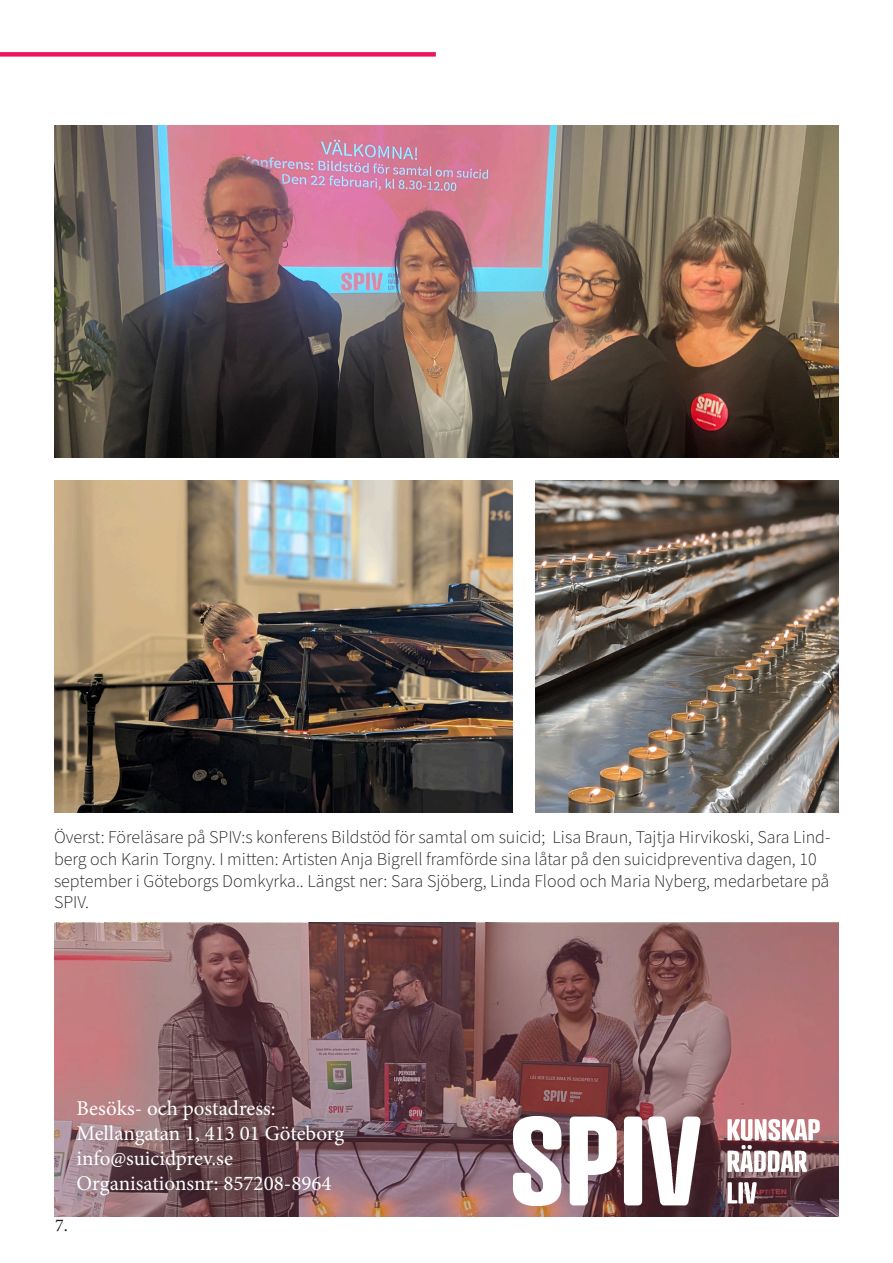
<style>
.page{position:relative;width:893px;height:1263px;background:#fff}
.page>*{position:absolute;margin:0;border:0;box-sizing:border-box;transform-origin:0 0}
.t1{font:21px/25.2px "Minion Pro";color:#fff}
.t2{font:300 18px/21.6px "Source Sans Pro";color:#231f20}
.t3{font:18px "Minion Pro";color:#231f20}
</style>
<div class="page">
<div style="left:0;top:52px;width:436px;height:5px;background:#ee155a"></div>
<img style="left:54px;top:480px;width:458px;height:332px">
<img style="left:536px;top:480px;width:303px;height:332px">
<svg style="left:54px;top:923px;width:785px;height:293px;background:#8a6064"></svg>
<img style="left:54px;top:126px;width:785px;height:331px">
<img style="left:513px;top:1116px;width:306px;height:89px">
<p class="t2" style="left:54px;top:827px;width:778px">Överst: Föreläsare på SPIV:s konferens Bildstöd för samtal om suicid; Lisa Braun, Tajtja Hirvikoski, Sara Lind&shy;berg och Karin Torgny. I mitten: Artisten Anja Bigrell framförde sina låtar på den suicidpreventiva dagen, 10 september i Göteborgs Domkyrka.. Längst ner: Sara Sjöberg, Linda Flood och Maria Nyberg, medarbetare på SPIV.</p>
<p class="t3" style="left:55px;top:1213px;width:14px">7.</p>
<p class="t1" style="left:77px;top:1095px;width:269px">Besöks- och postadress:<br>Mellangatan 1, 413 01 Göteborg info@suicidprev.se<br>Organisationsnr: 857208-8964</p>
</div>
